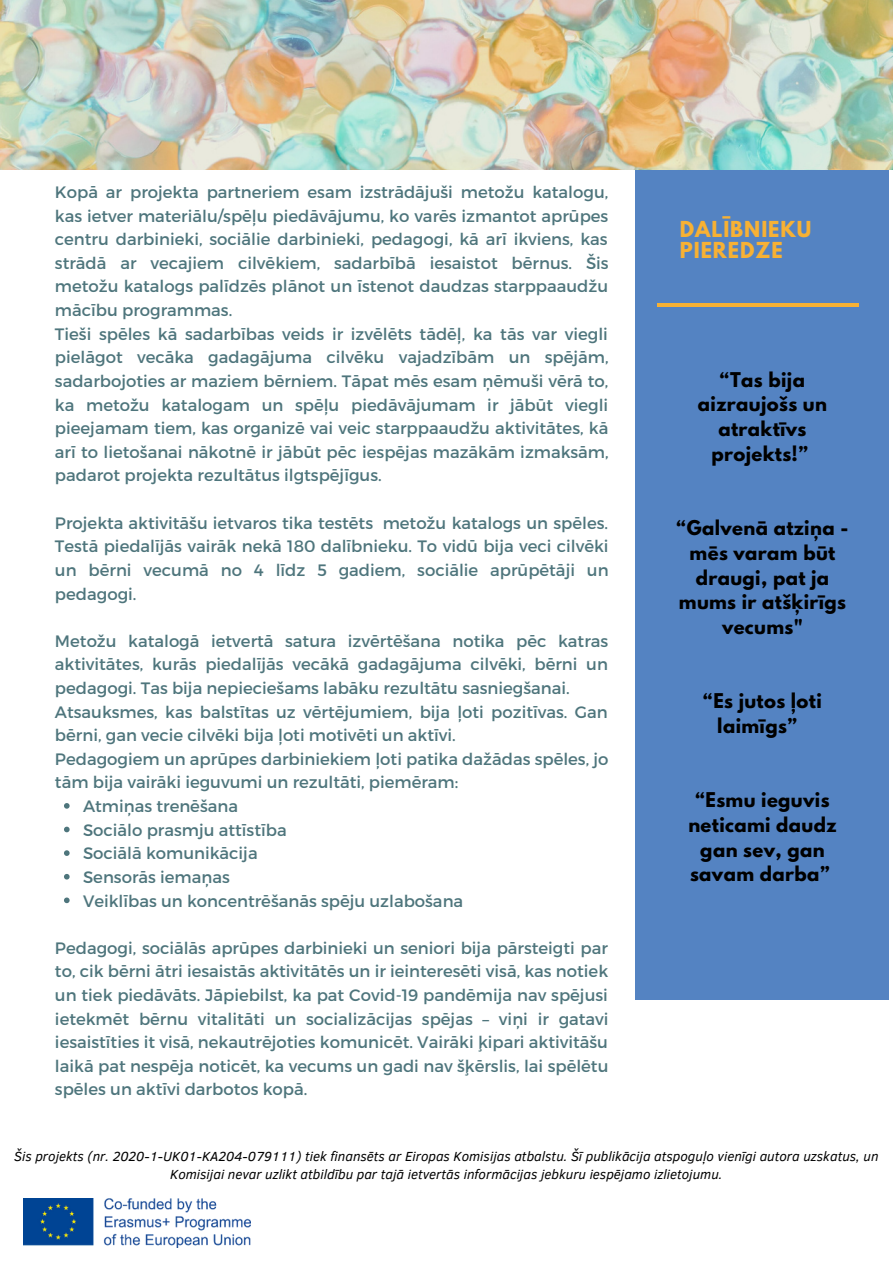
<style>
.page{position:relative;width:893px;height:1264px;background:#fff}
.page>*{position:absolute;margin:0;border:0;box-sizing:border-box;transform-origin:0 0}
.t1{font:700 19.5px/21.3px "League Spartan";letter-spacing:.05em;color:#f7b134}
.t2{font:700 18px/24.8px "League Spartan";letter-spacing:.02em;color:#000;text-align:center}
.t3{font:16.5px/23.5px "Montserrat";color:#4e757c}
.t4{font:italic 13.5px/18px "Clear Sans";color:#000;text-align:center}
</style>
<div class="page">
<div style="left:635px;top:47px;width:254px;height:952px;background:#5483c2"></div>
<hr style="left:657px;top:303px;width:201px;height:4px;background:#f7b134">
<img style="left:0;top:0;width:892px;height:170px">
<img style="left:23px;top:1198px;width:227px;height:49px">
<svg style="left:64px;top:803px;width:6px;height:5px"></svg>
<svg style="left:64px;top:826px;width:6px;height:6px"></svg>
<svg style="left:64px;top:850px;width:6px;height:6px"></svg>
<svg style="left:64px;top:874px;width:6px;height:5px"></svg>
<svg style="left:64px;top:897px;width:6px;height:6px"></svg>
<p class="t3" style="left:55px;top:179px;width:555px">Kopā ar projekta partneriem esam izstrādājuši metožu katalogu, kas ietver materiālu/spēļu piedāvājumu, ko varēs izmantot aprūpes centru darbinieki, sociālie darbinieki, pedagogi, kā arī ikviens, kas strādā ar vecajiem cilvēkiem, sadarbībā iesaistot bērnus. Šis metožu katalogs palīdzēs plānot un īstenot daudzas starppaaudžu mācību programmas.<br>Tieši spēles kā sadarbības veids ir izvēlēts tādēļ, ka tās var viegli pielāgot vecāka gadagājuma cilvēku vajadzībām un spējām, sadarbojoties ar maziem bērniem. Tāpat mēs esam ņēmuši vērā to, ka metožu katalogam un spēļu piedāvājumam ir jābūt viegli pieejamam tiem, kas organizē vai veic starppaaudžu aktivitātes, kā arī to lietošanai nākotnē ir jābūt pēc iespējas mazākām izmaksām, padarot projekta rezultātus ilgtspējīgus.</p>
<p class="t3" style="left:55px;top:510px;width:555px;text-align:justify">Projekta aktivitāšu ietvaros tika testēts metožu katalogs un spēles.<br>Testā piedalījās vairāk nekā 180 dalībnieku. To vidū bija veci cilvēki un bērni vecumā no 4 līdz 5 gadiem, sociālie aprūpētāji un pedagogi.</p>
<p class="t3" style="left:55px;top:628px;width:555px">Metožu katalogā ietvertā satura izvērtēšana notika pēc katras aktivitātes, kurās piedalījās vecākā gadagājuma cilvēki, bērni un pedagogi. Tas bija nepieciešams labāku rezultātu sasniegšanai.<br>Atsauksmes, kas balstītas uz vērtējumiem, bija ļoti pozitīvas. Gan bērni, gan vecie cilvēki bija ļoti motivēti un aktīvi.<br>Pedagogiem un aprūpes darbiniekiem ļoti patika dažādas spēles, jo tām bija vairāki ieguvumi un rezultāti, piemēram:</p>
<p class="t3" style="left:83px;top:793px;width:381px">Atmiņas trenēšana<br>Sociālo prasmju attīstība<br>Sociālā komunikācija<br>Sensorās iemaņas<br>Veiklības un koncentrēšanās spēju uzlabošana</p>
<p class="t3" style="left:55px;top:935px;width:555px;text-align:justify">Pedagogi, sociālās aprūpes darbinieki un seniori bija pārsteigti par to, cik bērni ātri iesaistās aktivitātēs un ir ieinteresēti visā, kas notiek un tiek piedāvāts. Jāpiebilst, ka pat Covid-19 pandēmija nav spējusi ietekmēt bērnu vitalitāti un socializācijas spējas – viņi ir gatavi iesaistīties it visā, nekautrējoties komunicēt. Vairāki ķipari aktivitāšu laikā pat nespēja noticēt, ka vecums un gadi nav šķērslis, lai spēlētu spēles un aktīvi darbotos kopā.</p>
<p class="t1" style="left:679px;top:221px;width:133px">DALĪBNIEKU<br>PIEREDZE</p>
<p class="t2" style="left:698px;top:369px;width:130px">“Tas bija aizraujošs un atraktīvs projekts!”</p>
<p class="t2" style="left:676px;top:517px;width:173px">“Galvenā atziņa - mēs varam būt draugi, pat ja mums ir atšķirīgs vecums"</p>
<p class="t2" style="left:703px;top:691px;width:120px">“Es jutos ļoti laimīgs”</p>
<p class="t2" style="left:688px;top:789px;width:150px">“Esmu ieguvis neticami daudz gan sev, gan savam darba”</p>
<p class="t4" style="left:14px;top:1146px;width:865px">Šis projekts (nr. 2020-1-UK01-KA204-079111) tiek finansēts ar Eiropas Komisijas atbalstu. Šī publikācija atspoguļo vienīgi autora uzskatus, un<br>Komisijai nevar uzlikt atbildību par tajā ietvertās informācijas jebkuru iespējamo izlietojumu.</p>
</div>
